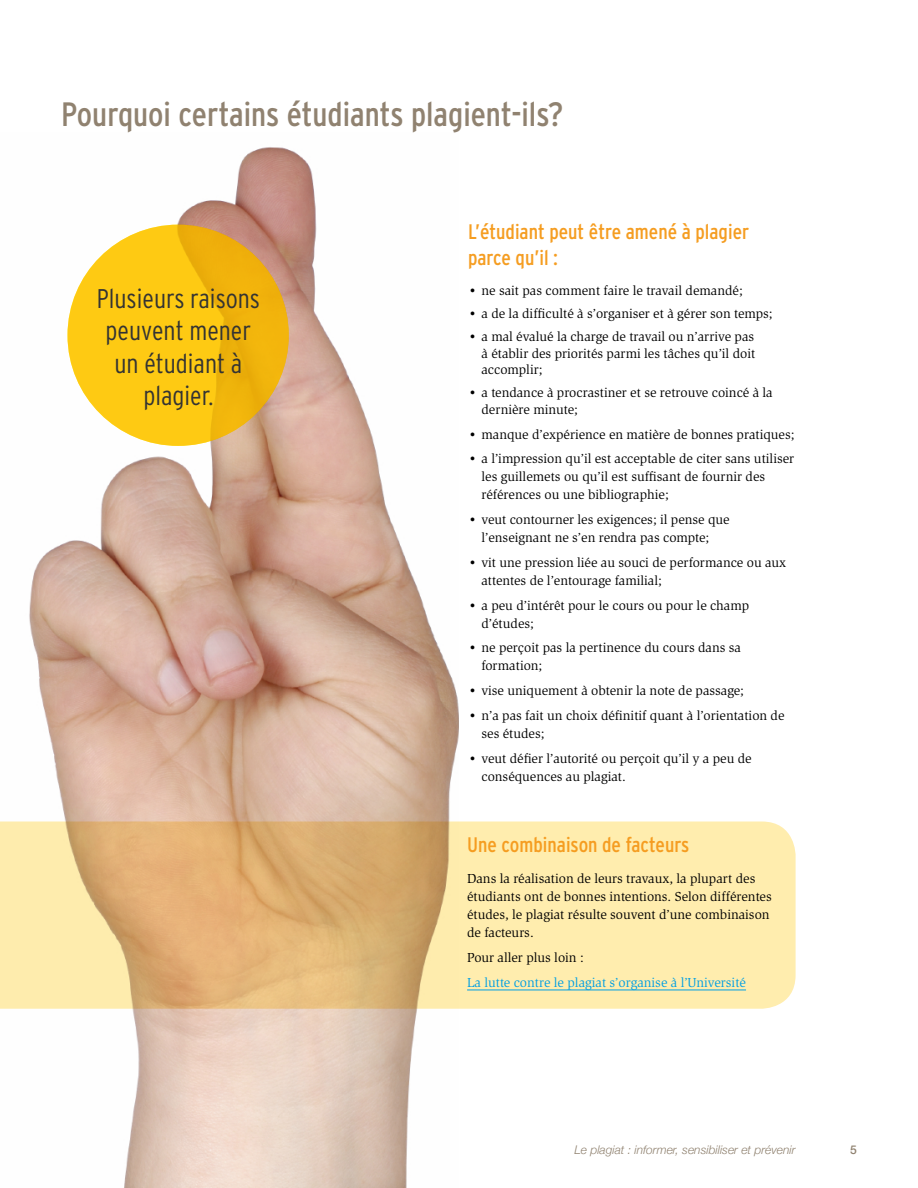
<style>
.page{position:relative;width:918px;height:1188px;background:#fff}
.page>*{position:absolute;margin:0;border:0;box-sizing:border-box;transform-origin:0 0}
.t1{font:condensed 33.75px "Interstate";color:#908270}
.t2{font:300 condensed 27px/32.4px "Interstate";color:#333;text-align:center}
.t3{font:condensed 21px/25.2px "Interstate";color:#f59d21}
.t4{font:13.5px/18px "Slimbach ITC";color:#000}
.t5{font:13.5px "Slimbach ITC";color:#009fe3}
.t6{font:italic 300 12px "Helvetica Neue";color:#908270}
.t7{font:500 12px "Helvetica Neue";color:#908270}
</style>
<div class="page">
<div style="left:459px;top:822px;width:337px;height:187px;background:#ffedae"></div>
<hr style="left:467px;top:990px;width:279px;height:1px;background:#009fe3">
<img style="left:0;top:147px;width:459px;height:1041px">
<svg style="left:68px;top:225px;width:221px;height:221px;background:#f8c110"></svg>
<h1 class="t1" style="left:61px;top:96px;width:504px">Pourquoi certains étudiants plagient-ils?</h1>
<h2 class="t2" style="left:97px;top:282px;width:165px">Plusieurs raisons peuvent mener un étudiant à plagier.</h2>
<h3 class="t3" style="left:468px;top:219px;width:283px">L’étudiant peut être amené à plagier parce qu’il :</h3>
<p class="t4" style="left:468px;top:281px;width:276px">• ne sait pas comment faire le travail demandé;</p>
<p class="t4" style="left:468px;top:305px;width:306px">• a de la difficulté à s’organiser et à gérer son temps;</p>
<p class="t4" style="left:482px;top:329px;width:275px;line-height:16.5px;text-align:justify;text-indent:-14px">• a mal évalué la charge de travail ou n’arrive pas à établir des priorités parmi les tâches qu’il doit accomplir;</p>
<p class="t4" style="left:482px;top:385px;width:293px;line-height:16.5px;text-indent:-14px">• a tendance à procrastiner et se retrouve coincé à la dernière minute;</p>
<p class="t4" style="left:468px;top:425px;width:328px">• manque d’expérience en matière de bonnes pratiques;</p>
<p class="t4" style="left:482px;top:450px;width:314px;text-indent:-14px">• a l’impression qu’il est acceptable de citer sans utiliser les guillemets ou qu’il est suffisant de fournir des références ou une bibliographie;</p>
<p class="t4" style="left:468px;top:511px;width:263px;text-align:center">• veut contourner les exigences; il pense que l’enseignant ne s’en rendra pas compte;</p>
<p class="t4" style="left:482px;top:554px;width:306px;text-indent:-14px">• vit une pression liée au souci de performance ou aux attentes de l’entourage familial;</p>
<p class="t4" style="left:482px;top:596px;width:269px;text-indent:-14px">• a peu d’intérêt pour le cours ou pour le champ d’études;</p>
<p class="t4" style="left:482px;top:639px;width:261px;text-indent:-14px">• ne perçoit pas la pertinence du cours dans sa formation;</p>
<p class="t4" style="left:468px;top:682px;width:278px">• vise uniquement à obtenir la note de passage;</p>
<p class="t4" style="left:482px;top:706px;width:305px;text-indent:-14px">• n’a pas fait un choix définitif quant à l’orientation de ses études;</p>
<p class="t4" style="left:482px;top:749px;width:272px;text-indent:-14px">• veut défier l’autorité ou perçoit qu’il y a peu de conséquences au plagiat.</p>
<h3 class="t3" style="left:467px;top:832px;width:224px">Une combinaison de facteurs</h3>
<p class="t4" style="left:467px;top:870px;width:306px">Dans la réalisation de leurs travaux, la plupart des étudiants ont de bonnes intentions. Selon différentes études, le plagiat résulte souvent d’une combinaison de facteurs.</p>
<p class="t4" style="left:467px;top:949px;width:118px">Pour aller plus loin :</p>
<p class="t5" style="left:467px;top:975px;width:280px">La lutte contre le plagiat s’organise à l’Université</p>
<p class="t6" style="left:574px;top:1143px;width:223px">Le plagiat : informer, sensibiliser et prévenir</p>
<p class="t7" style="left:850px;top:1143px;width:8px">5</p>
</div>
